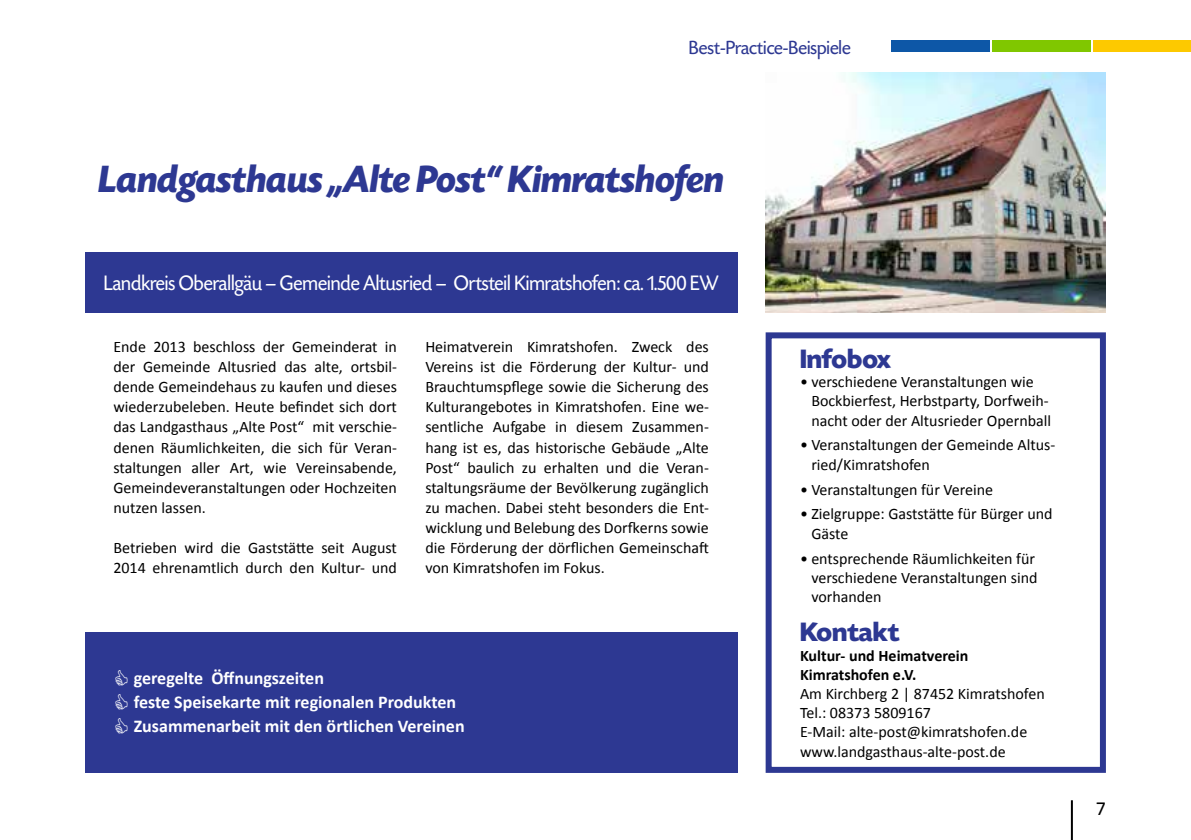
<style>
.page{position:relative;width:1191px;height:840px;background:#fff}
.page>*{position:absolute;margin:0;border:0;box-sizing:border-box;transform-origin:0 0}
.t1{font:italic 700 40px "Today SHOP";color:#2d3892}
.t2{font:700 28px "Today SHOP";color:#2d3892}
.t3{font:22px "Today SHOP";color:#fff;scale:.95 1}
.t4{font:20px "Today SHOP";color:#2d3892}
.t5{font:20px "Calibri";color:#000}
.t6{font:700 18px/24px "Calibri";color:#fff}
.t7{font:16px/20px "Calibri";color:#000}
.t8{font:700 16px/19.2px "Calibri";color:#000}
</style>
<div class="page">
<hr style="left:1070px;top:799px;width:2px;height:40px;background:#000">
<div style="left:891px;top:40px;width:98px;height:12px;background:#0d57a7"></div>
<div style="left:992px;top:40px;width:98px;height:12px;background:#80c700"></div>
<div style="left:1093px;top:40px;width:98px;height:12px;background:#fdc900"></div>
<img style="left:765px;top:72px;width:341px;height:240px">
<div style="left:85px;top:252px;width:652px;height:60px;background:#2d3892"></div>
<div style="left:85px;top:632px;width:652px;height:140px;background:#2d3892"></div>
<div style="left:765px;top:332px;width:341px;height:440px;border:6px solid #2d3892"></div>
<p class="t4" style="left:689px;top:37px;width:163px">Best-Practice-Beispiele</p>
<h1 class="t1" style="left:99px;top:158px;width:626px">Landgasthaus „Alte Post“ Kimratshofen</h1>
<h3 class="t3" style="left:104px;top:271px;width:648px">Landkreis Oberallgäu – Gemeinde Altusried – Ortsteil Kimratshofen: ca. 1.500 EW</h3>
<p class="t7" style="left:113px;top:336px;width:285px;text-align:justify">Ende 2013 beschloss der Gemeinderat in der Gemeinde Altusried das alte, ortsbil&shy;dende Gemeindehaus zu kaufen und dieses wiederzubeleben. Heute befindet sich dort das Landgasthaus „Alte Post“ mit verschie&shy;denen Räumlichkeiten, die sich für Veran&shy;staltungen aller Art, wie Vereinsabende, Gemeindeveranstaltungen oder Hochzeiten nutzen lassen.</p>
<p class="t7" style="left:113px;top:536px;width:285px">Betrieben wird die Gaststätte seit August<br>2014 ehrenamtlich durch den Kultur- und</p>
<p class="t7" style="left:425px;top:336px;width:285px;text-align:justify">Heimatverein Kimratshofen. Zweck des Vereins ist die Förderung der Kultur- und Brauchtumspflege sowie die Sicherung des Kulturangebotes in Kimratshofen. Eine we&shy;sentliche Aufgabe in diesem Zusammen&shy;hang ist es, das historische Gebäude „Alte Post“ baulich zu erhalten und die Veran&shy;staltungsräume der Bevölkerung zugänglich zu machen. Dabei steht besonders die Ent&shy;wicklung und Belebung des Dorfkerns sowie die Förderung der dörflichen Gemeinschaft von Kimratshofen im Fokus.</p>
<p class="t6" style="left:134px;top:665px;width:332px">geregelte Öffnungszeiten<br>feste Speisekarte mit regionalen Produkten<br>Zusammenarbeit mit den örtlichen Vereinen</p>
<h2 class="t2" style="left:800px;top:344px;width:93px">Infobox</h2>
<p class="t7" style="left:811px;top:371px;width:241px;line-height:19.2px;text-indent:-11px">• verschiedene Veranstaltungen wie<br>Bockbierfest, Herbstparty, Dorfweih&shy;nacht oder der Altusrieder Opernball</p>
<p class="t7" style="left:811px;top:434px;width:245px;line-height:19.2px;text-indent:-11px">• Veranstaltungen der Gemeinde Altus&shy;ried/Kimratshofen</p>
<p class="t7" style="left:800px;top:478px;width:195px">• Veranstaltungen für Vereine</p>
<p class="t7" style="left:811px;top:503px;width:243px;line-height:19.2px;text-indent:-11px">• Zielgruppe: Gaststätte für Bürger und<br>Gäste</p>
<p class="t7" style="left:811px;top:547px;width:228px;line-height:19.2px;text-indent:-11px">• entsprechende Räumlichkeiten für verschiedene Veranstaltungen sind vorhanden</p>
<h2 class="t2" style="left:800px;top:617px;width:101px">Kontakt</h2>
<p class="t8" style="left:800px;top:645px;width:170px">Kultur- und Heimatverein<br>Kimratshofen e.V.</p>
<p class="t7" style="left:800px;top:683px;width:246px;line-height:19.2px">Am Kirchberg 2 | 87452 Kimratshofen<br>Tel.: 08373 5809167<br>E-Mail: alte-post@kimratshofen.de www.landgasthaus-alte-post.de</p>
<p class="t5" style="left:1095px;top:795px;width:12px">7</p>
</div>
